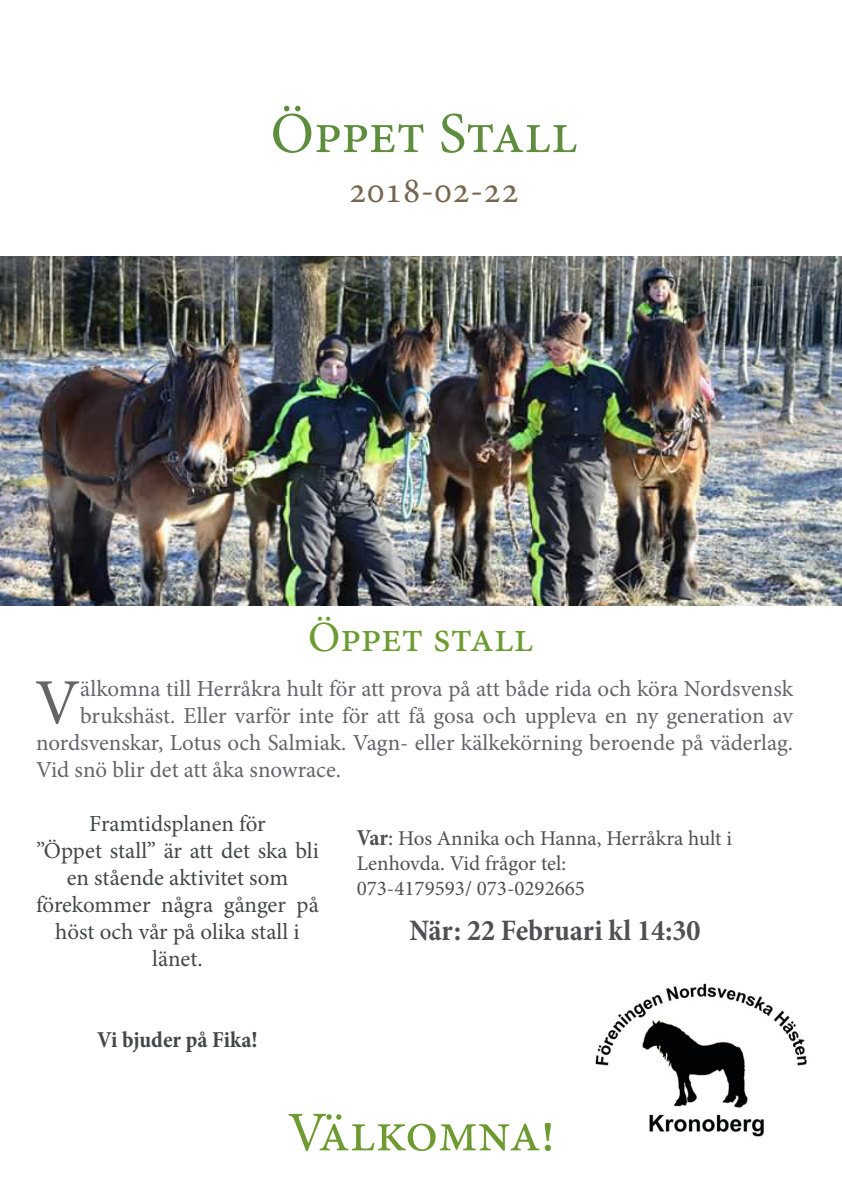
<style>
.page{position:relative;width:842px;height:1191px;background:#fff}
.page>*{position:absolute;margin:0;border:0;box-sizing:border-box;transform-origin:0 0}
.t1{font:64.5px "Minion Pro";color:#656568}
.t2{font:58px "Minion Pro";letter-spacing:-.01em;color:#5e8d3d}
.t3{font:56px "Minion Pro";color:#6d9b32}
.t4{font:43px "Minion Pro";letter-spacing:-.005em;color:#6d9b32}
.t5{font:37px "Minion Pro";color:#76664f}
.t6{font:700 condensed 30px "Minion Pro";color:#505052}
.t7{font:23px "Minion Pro";color:#656568}
.t8{font:23px/27px "Minion Pro";letter-spacing:-.005em;color:#454647;text-align:center}
.t9{font:700 condensed 23px "Minion Pro";color:#454647}
.t10{font:21px "Minion Pro";color:#505052}
.s1{font-weight:700;font-stretch:condensed;font-size:23px}
.s2{font-size:23px}
</style>
<div class="page">
<img style="left:0;top:256px;width:842px;height:350px">
<img style="left:595px;top:983px;width:212px;height:154px">
<p class="t2" style="left:271px;top:95px;width:309px">Öppet Stall</p>
<p class="t5" style="left:349px;top:165px;width:172px">2018-02-22</p>
<p class="t4" style="left:308px;top:609px;width:227px">Öppet stall</p>
<p class="t1" style="left:35px;top:659px;width:47px">V</p>
<p class="t7" style="left:80px;top:673px;width:715px">älkomna till Herråkra hult för att prova på att både rida och köra Nordsvensk</p>
<p class="t7" style="left:80px;top:700px;width:714px">brukshäst. Eller varför inte för att få gosa och uppleva en ny generation av</p>
<p class="t7" style="left:36px;top:727px;width:759px">nordsvenskar, Lotus och Salmiak. Vagn- eller kälkekörning beroende på väderlag.</p>
<p class="t7" style="left:36px;top:754px;width:306px">Vid snö blir det att åka snowrace.</p>
<p class="t8" style="left:89px;top:810px;width:178px">Framtidsplanen för</p>
<p class="t8" style="left:36px;top:837px;width:284px">”Öppet stall” är att det ska bli en stående aktivitet som</p>
<p class="t8" style="left:36px;top:891px;width:284px">förekommer några gånger på höst och vår på olika stall i</p>
<p class="t8" style="left:152px;top:945px;width:52px">länet.</p>
<p class="t9" style="left:97px;top:1024px;width:162px">Vi bjuder på Fika!</p>
<p class="t10" style="left:357px;top:824px;width:377px"><span class="s1">Var</span><span class="s2">:</span> Hos Annika och Hanna, Herråkra hult i</p>
<p class="t10" style="left:357px;top:849px;width:211px">Lenhovda. Vid frågor tel:</p>
<p class="t10" style="left:357px;top:874px;width:230px">073-4179593/ 073-0292665</p>
<p class="t6" style="left:409px;top:909px;width:293px">När: 22 Februari kl 14:30</p>
<p class="t3" style="left:288px;top:1095px;width:268px">Välkomna!</p>
</div>
